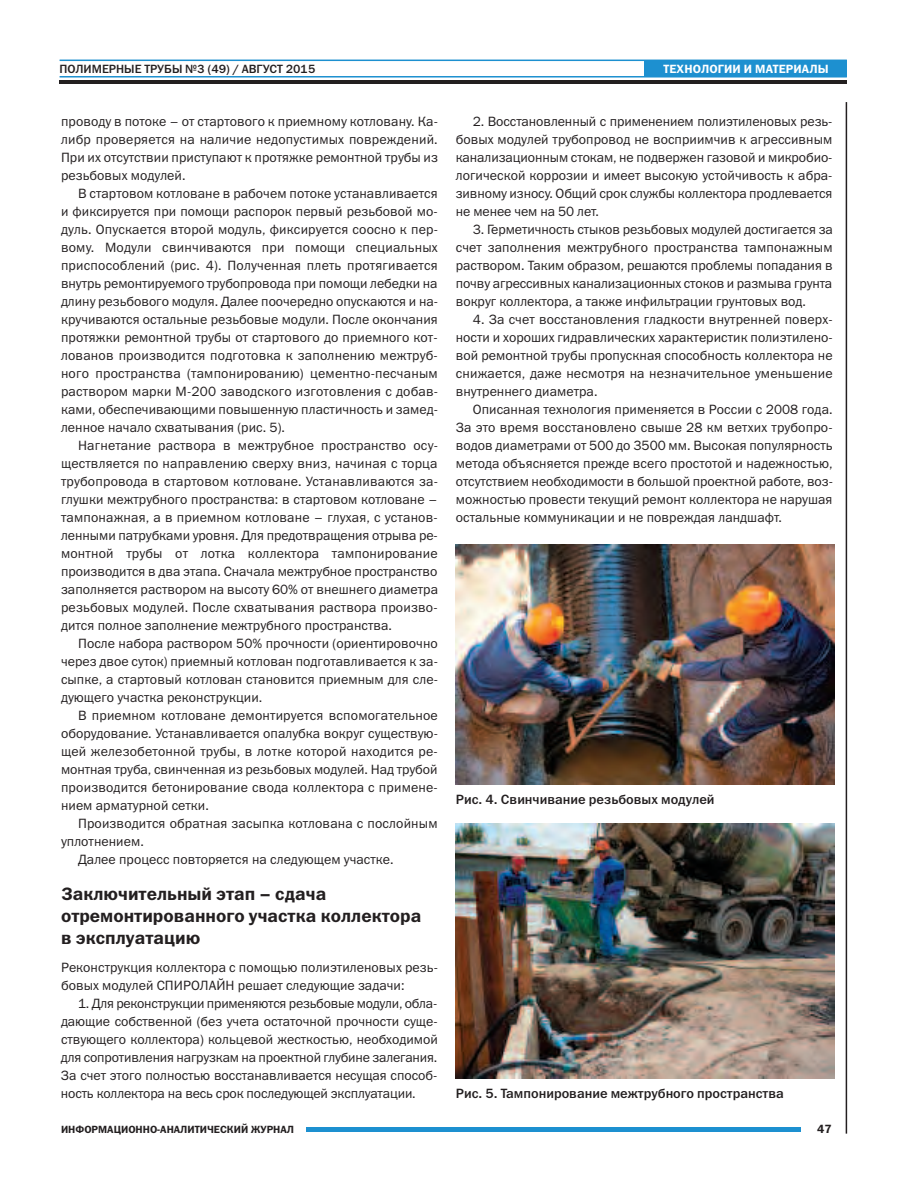
<style>
.page{position:relative;width:915px;height:1191px;background:#fff}
.page>*{position:absolute;margin:0;border:0;box-sizing:border-box;transform-origin:0 0}
.t1{font:18px/21.6px "Franklin Gothic Demi C";color:#231f20}
.t2{font:13.5px/18px "Franklin Gothic Book C";letter-spacing:.005em;color:#231f20;text-align:justify}
.t3{font:13.5px "Franklin Gothic Medium C";color:#231f20}
.t4{font:12px "Franklin Gothic Medium C";color:#231f20}
.t5{font:12px "Franklin Gothic Demi C";letter-spacing:.01em;color:#fff}
.t6{font:12px "Franklin Gothic Demi C";color:#231f20}
.t7{font:10.5px "Franklin Gothic Demi C";color:#231f20}
</style>
<div class="page">
<hr style="left:845px;top:102px;width:1px;height:1031px;background:#231f20">
<hr style="left:306px;top:1127px;width:494px;height:4px;background:#1d90d0">
<hr style="left:60px;top:76px;width:786px;height:1px;background:#1d90d0">
<hr style="left:60px;top:60px;width:786px;height:1px;background:#1d90d0">
<hr style="left:60px;top:80px;width:786px;height:3px;background:#231f20">
<div style="left:644px;top:60px;width:202px;height:16px;background:#1d90d0"></div>
<img style="left:455px;top:544px;width:378px;height:240px">
<img style="left:455px;top:823px;width:378px;height:255px">
<p class="t4" style="left:60px;top:62px;width:257px">ПОЛИМЕРНЫЕ ТРУБЫ №3 (49) / АВГУСТ 2015</p>
<p class="t5" style="left:663px;top:62px;width:166px">ТЕХНОЛОГИИ И МАТЕРИАЛЫ</p>
<p class="t2" style="left:61px;top:112px;width:378px">проводу в потоке – от стартового к приемному котловану. Ка&shy;либр проверяется на наличие недопустимых повреждений.<br>При их отсутствии приступают к протяжке ремонтной трубы из резьбовых модулей.</p>
<p class="t2" style="left:61px;top:184px;width:378px;text-indent:17px">В стартовом котловане в рабочем потоке устанавливается и фиксируется при помощи распорок первый резьбовой мо&shy;дуль. Опускается второй модуль, фиксируется соосно к пер&shy;вому. Модули свинчиваются при помощи специальных приспособлений (рис. 4). Полученная плеть протягивается внутрь ремонтируемого трубопровода при помощи лебедки на длину резьбового модуля. Далее поочередно опускаются и на&shy;кручиваются остальные резьбовые модули. После окончания протяжки ремонтной трубы от стартового до приемного кот&shy;лованов производится подготовка к заполнению межтруб&shy;ного пространства (тампонированию) цементно-песчаным раствором марки М-200 заводского изготовления с добав&shy;ками, обеспечивающими повышенную пластичность и замед&shy;ленное начало схватывания (рис. 5).</p>
<p class="t2" style="left:61px;top:436px;width:378px;text-indent:17px">Нагнетание раствора в межтрубное пространство осу&shy;ществляется по направлению сверху вниз, начиная с торца трубопровода в стартовом котловане. Устанавливаются за&shy;глушки межтрубного пространства: в стартовом котловане – тампонажная, а в приемном котловане – глухая, с установ&shy;ленными патрубками уровня. Для предотвращения отрыва ре&shy;монтной трубы от лотка коллектора тампонирование производится в два этапа. Сначала межтрубное пространство заполняется раствором на высоту 60% от внешнего диаметра резьбовых модулей. После схватывания раствора произво&shy;дится полное заполнение межтрубного пространства.</p>
<p class="t2" style="left:61px;top:634px;width:378px;text-indent:17px">После набора раствором 50% прочности (ориентировочно через двое суток) приемный котлован подготавливается к за&shy;сыпке, а стартовый котлован становится приемным для сле&shy;дующего участка реконструкции.</p>
<p class="t2" style="left:61px;top:706px;width:378px;text-indent:17px">В приемном котловане демонтируется вспомогательное оборудование. Устанавливается опалубка вокруг существую&shy;щей железобетонной трубы, в лотке которой находится ре&shy;монтная труба, свинченная из резьбовых модулей. Над трубой производится бетонирование свода коллектора с примене&shy;нием арматурной сетки.</p>
<p class="t2" style="left:78px;top:814px;width:361px">Производится обратная засыпка котлована с послойным</p>
<p class="t2" style="left:61px;top:832px;width:84px">уплотнением.</p>
<p class="t2" style="left:78px;top:850px;width:317px">Далее процесс повторяется на следующем участке.</p>
<h1 class="t1" style="left:61px;top:883px;width:362px">Заключительный этап – сдача отремонтированного участка коллектора в эксплуатацию</h1>
<p class="t2" style="left:61px;top:958px;width:378px">Реконструкция коллектора с помощью полиэтиленовых резь&shy;бовых модулей СПИРОЛАЙН решает следующие задачи:</p>
<p class="t2" style="left:61px;top:994px;width:378px;text-indent:17px">1. Для реконструкции применяются резьбовые модули, обла&shy;дающие собственной (без учета остаточной прочности суще&shy;ствующего коллектора) кольцевой жесткостью, необходимой для сопротивления нагрузкам на проектной глубине залегания.<br>За счет этого полностью восстанавливается несущая способ&shy;ность коллектора на весь срок последующей эксплуатации.</p>
<p class="t7" style="left:61px;top:1122px;width:234px">ИНФОРМАЦИОННО-АНАЛИТИЧЕСКИЙ ЖУРНАЛ</p>
<p class="t2" style="left:455px;top:112px;width:378px;text-indent:17px">2. Восстановленный с применением полиэтиленовых резь&shy;бовых модулей трубопровод не восприимчив к агрессивным канализационным стокам, не подвержен газовой и микробио&shy;логической коррозии и имеет высокую устойчивость к абра&shy;зивному износу. Общий срок службы коллектора продлевается не менее чем на 50 лет.</p>
<p class="t2" style="left:455px;top:220px;width:378px;text-indent:17px">3. Герметичность стыков резьбовых модулей достигается за счет заполнения межтрубного пространства тампонажным раствором. Таким образом, решаются проблемы попадания в почву агрессивных канализационных стоков и размыва грунта вокруг коллектора, а также инфильтрации грунтовых вод.</p>
<p class="t2" style="left:455px;top:310px;width:378px;text-indent:17px">4. За счет восстановления гладкости внутренней поверх&shy;ности и хороших гидравлических характеристик полиэтилено&shy;вой ремонтной трубы пропускная способность коллектора не снижается, даже несмотря на незначительное уменьшение внутреннего диаметра.</p>
<p class="t2" style="left:455px;top:400px;width:378px;text-indent:17px">Описанная технология применяется в России с 2008 года.<br>За это время восстановлено свыше 28 км ветхих трубопро&shy;водов диаметрами от 500 до 3500 мм. Высокая популярность метода объясняется прежде всего простотой и надежностью, отсутствием необходимости в большой проектной работе, воз&shy;можностью провести текущий ремонт коллектора не нарушая остальные коммуникации и не повреждая ландшафт.</p>
<p class="t3" style="left:456px;top:791px;width:260px">Рис. 4. Свинчивание резьбовых модулей</p>
<p class="t3" style="left:456px;top:1085px;width:329px">Рис. 5. Тампонирование межтрубного пространства</p>
<p class="t6" style="left:817px;top:1122px;width:16px">47</p>
</div>
